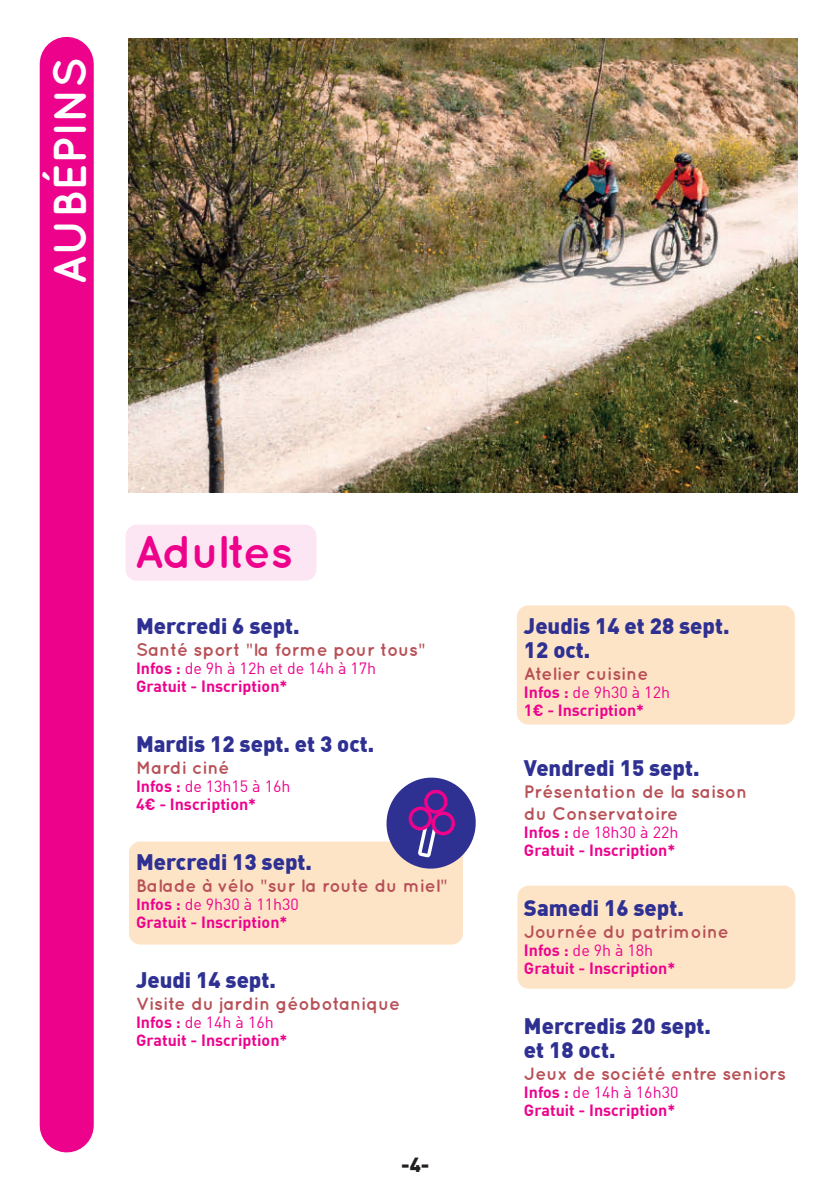
<style>
.page{position:relative;width:834px;height:1191px;background:#fff}
.page>*{position:absolute;margin:0;border:0;box-sizing:border-box;transform-origin:0 0}
.t1{font:700 46px "Quicksand";color:#fff}
.t2{font:700 46px "Quicksand";letter-spacing:-.035em;color:#ed028c}
.t3{font:900 22px/24px "DIN Offc";color:#2e3092}
.t4{font:900 20px "DIN Offc";color:#231f20}
.t5{font:700 18px/22px "Quicksand";color:#b85157}
.t6{font:700 16px/18px "DIN Offc";color:#ed028c}
.s1{font-family:"Source Sans Pro";font-weight:400}
.s2{font-weight:400}
</style>
<div class="page">
<img style="left:128px;top:39px;width:669px;height:453px">
<div style="left:40px;top:64px;width:54px;height:1061px;background:#ed028c"></div>
<div style="left:125px;top:524px;width:191px;height:57px;background:#fde6f3;border-radius:11px"></div>
<div style="left:517px;top:885px;width:278px;height:103px;background:#fde4c7;border-radius:11px"></div>
<div style="left:517px;top:605px;width:277px;height:119px;background:#fde4c7;border-radius:11px"></div>
<div style="left:129px;top:841px;width:334px;height:103px;background:#fde4c7;border-radius:11px"></div>
<svg style="left:382px;top:777px;width:94px;height:92px"></svg>
<h1 class="t1" style="left:42px;top:284px;width:229px;rotate:-90deg">AUBÉPINS</h1>
<h1 class="t2" style="left:134px;top:524px;width:160px">Adultes</h1>
<h2 class="t3" style="left:136px;top:613px;width:165px">Mercredi 6 sept.</h2>
<p class="t5" style="left:136px;top:638px;width:291px">Santé sport <span class="s1">"</span>la forme pour tous<span class="s1">"</span></p>
<p class="t6" style="left:136px;top:658px;width:241px">Infos : <span class="s2">de 9h à 12h et de 14h à 17h<br></span>Gratuit - Inscription*</p>
<h2 class="t3" style="left:136px;top:731px;width:240px">Mardis 12 sept. et 3 oct.</h2>
<p class="t5" style="left:136px;top:756px;width:95px">Mardi ciné</p>
<p class="t6" style="left:136px;top:776px;width:156px">Infos : <span class="s2">de 13h15 à 16h<br></span>4€ - Inscription*</p>
<h2 class="t3" style="left:136px;top:849px;width:177px">Mercredi 13 sept.</h2>
<p class="t5" style="left:136px;top:874px;width:313px">Balade à vélo <span class="s1">"</span>sur la route du miel<span class="s1">"</span></p>
<p class="t6" style="left:136px;top:894px;width:164px">Infos : <span class="s2">de 9h30 à 11h30<br></span>Gratuit - Inscription*</p>
<h2 class="t3" style="left:136px;top:967px;width:141px">Jeudi 14 sept.</h2>
<p class="t5" style="left:136px;top:992px;width:265px">Visite du jardin géobotanique</p>
<p class="t6" style="left:136px;top:1012px;width:153px">Infos : <span class="s2">de 14h à 16h<br></span>Gratuit - Inscription*</p>
<p class="t4" style="left:401px;top:1151px;width:30px">-4-</p>
<h2 class="t3" style="left:524px;top:613px;width:207px">Jeudis 14 et 28 sept.<br>12 oct.</h2>
<p class="t5" style="left:524px;top:662px;width:126px">Atelier cuisine</p>
<p class="t6" style="left:524px;top:682px;width:147px">Infos : <span class="s2">de 9h30 à 12h<br></span>1€ - Inscription*</p>
<h2 class="t3" style="left:524px;top:755px;width:177px">Vendredi 15 sept.</h2>
<p class="t5" style="left:524px;top:780px;width:225px">Présentation de la saison du Conservatoire</p>
<p class="t6" style="left:524px;top:822px;width:156px">Infos : <span class="s2">de 18h30 à 22h<br></span>Gratuit - Inscription*</p>
<h2 class="t3" style="left:524px;top:894px;width:161px">Samedi 16 sept.</h2>
<p class="t5" style="left:524px;top:920px;width:206px">Journée du patrimoine</p>
<p class="t6" style="left:524px;top:940px;width:153px">Infos : <span class="s2">de 9h à 18h<br></span>Gratuit - Inscription*</p>
<h2 class="t3" style="left:524px;top:1012px;width:188px">Mercredis 20 sept. et 18 oct.</h2>
<p class="t5" style="left:524px;top:1062px;width:263px">Jeux de société entre seniors</p>
<p class="t6" style="left:524px;top:1082px;width:156px">Infos : <span class="s2">de 14h à 16h30<br></span>Gratuit - Inscription*</p>
</div>
